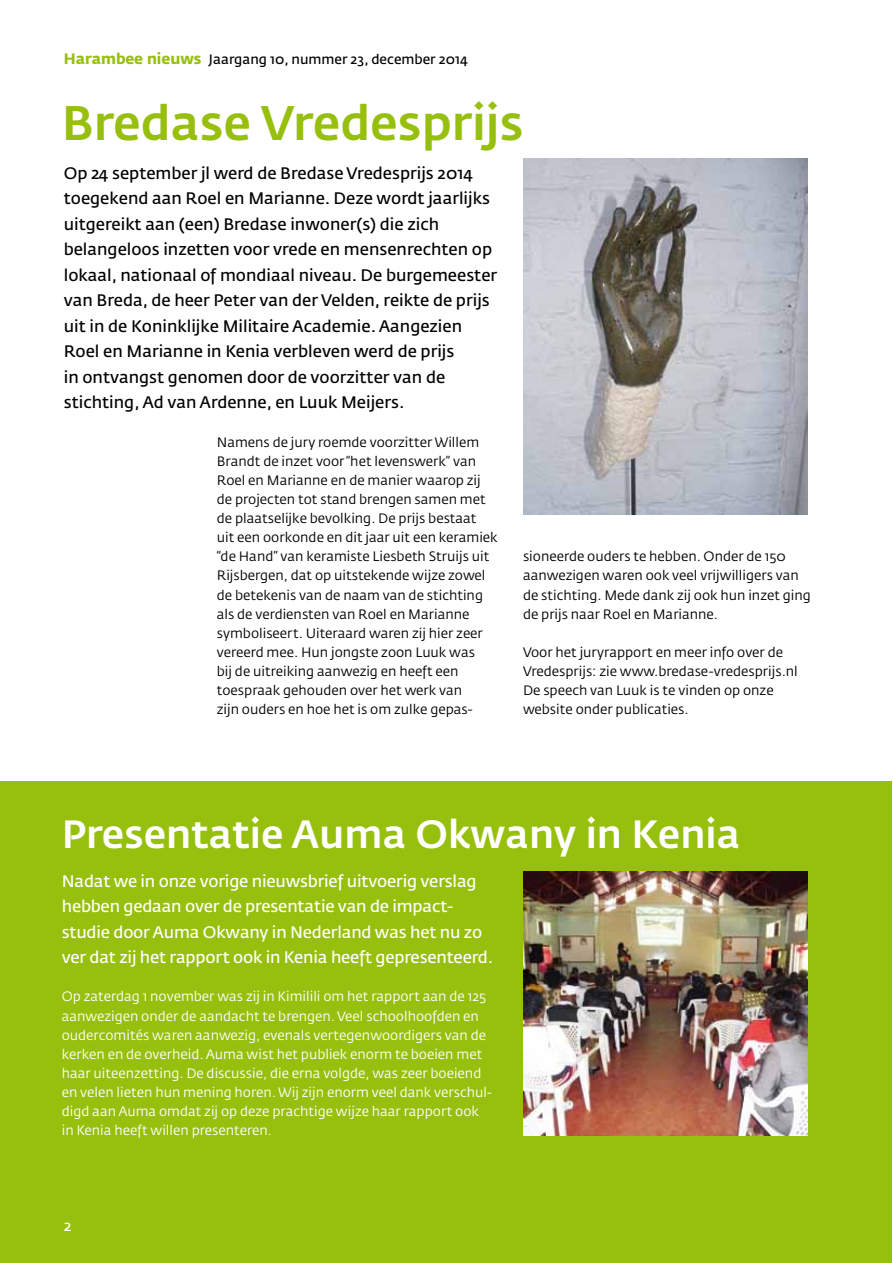
<style>
.page{position:relative;width:893px;height:1263px;background:#fff}
.page>*{position:absolute;margin:0;border:0;box-sizing:border-box;transform-origin:0 0}
.t1{font:500 48px "Fedra Sans Std";color:#97bf0d}
.t2{font:500 39px "Fedra Sans Std";color:#fff}
.t3{font:16.5px/25.5px "Fedra Sans Std";color:#000}
.t4{font:16.5px/25.5px "Fedra Sans Std";letter-spacing:-.01em;color:#fff}
.t5{font:15px "Fedra Sans Std";color:#fff}
.t6{font:13.5px/19.2px "Fedra Sans Std";color:#000}
.t7{font:13.5px/19.2px "Fedra Sans Std";color:#fff}
.t8{font:13.5px "Fedra Sans Std";color:#000}
.s1{font-weight:700;font-size:15px;color:#97bf0d}
</style>
<div class="page">
<div style="left:0;top:781px;width:892px;height:482px;background:#97bf0d"></div>
<img style="left:523px;top:159px;width:285px;height:355px">
<img style="left:523px;top:872px;width:285px;height:263px">
<p class="t8" style="left:64px;top:51px;width:406px"><span class="s1">Harambee nieuws</span> Jaargang 10, nummer 23, december 2014</p>
<h1 class="t1" style="left:62px;top:94px;width:463px">Bredase Vredesprijs</h1>
<p class="t3" style="left:64px;top:160px;width:435px">Op 24 september jl werd de Bredase Vredesprijs 2014 toegekend aan Roel en Marianne. Deze wordt jaarlijks uitgereikt aan (een) Bredase inwoner(s) die zich belangeloos inzetten voor vrede en mensenrechten op lokaal, nationaal of mondiaal niveau. De burgemeester van Breda, de heer Peter van der Velden, reikte de prijs uit in de Koninklijke Militaire Academie. Aangezien Roel en Marianne in Kenia verbleven werd de prijs<br>in ontvangst genomen door de voorzitter van de stichting, Ad van Ardenne, en Luuk Meijers.</p>
<p class="t6" style="left:217px;top:432px;width:282px">Namens de jury roemde voorzitter Willem Brandt de inzet voor “het levenswerk” van Roel en Marianne en de manier waarop zij de projecten tot stand brengen samen met de plaatselijke bevolking. De prijs bestaat<br>uit een oorkonde en dit jaar uit een keramiek “de Hand” van keramiste Liesbeth Struijs uit Rijsbergen, dat op uitstekende wijze zowel de betekenis van de naam van de stichting als de verdiensten van Roel en Marianne symboliseert. Uiteraard waren zij hier zeer vereerd mee. Hun jongste zoon Luuk was<br>bij de uitreiking aanwezig en heeft een toespraak gehouden over het werk van<br>zijn ouders en hoe het is om zulke gepas-</p>
<p class="t6" style="left:523px;top:547px;width:289px">sioneerde ouders te hebben. Onder de 150 aanwezigen waren ook veel vrijwilligers van de stichting. Mede dank zij ook hun inzet ging de prijs naar Roel en Marianne.</p>
<p class="t6" style="left:523px;top:643px;width:276px">Voor het juryrapport en meer info over de Vredesprijs: zie www.bredase-vredesprijs.nl De speech van Luuk is te vinden op onze website onder publicaties.</p>
<h2 class="t2" style="left:62px;top:810px;width:680px">Presentatie Auma Okwany in Kenia</h2>
<p class="t4" style="left:62px;top:868px;width:433px">Nadat we in onze vorige nieuwsbrief uitvoerig verslag hebben gedaan over de presentatie van de impact&shy;studie door Auma Okwany in Nederland was het nu zo ver dat zij het rapport ook in Kenia heeft gepresenteerd.</p>
<p class="t7" style="left:62px;top:987px;width:432px">Op zaterdag 1 november was zij in Kimilili om het rapport aan de 125 aanwezigen onder de aandacht te brengen. Veel schoolhoofden en oudercomités waren aanwezig, evenals vertegenwoordigers van de kerken en de overheid. Auma wist het publiek enorm te boeien met haar uiteenzetting. De discussie, die erna volgde, was zeer boeiend en velen lieten hun mening horen. Wij zijn enorm veel dank verschul&shy;digd aan Auma omdat zij op deze prachtige wijze haar rapport ook in Kenia heeft willen presenteren.</p>
<p class="t5" style="left:64px;top:1216px;width:9px">2</p>
</div>
